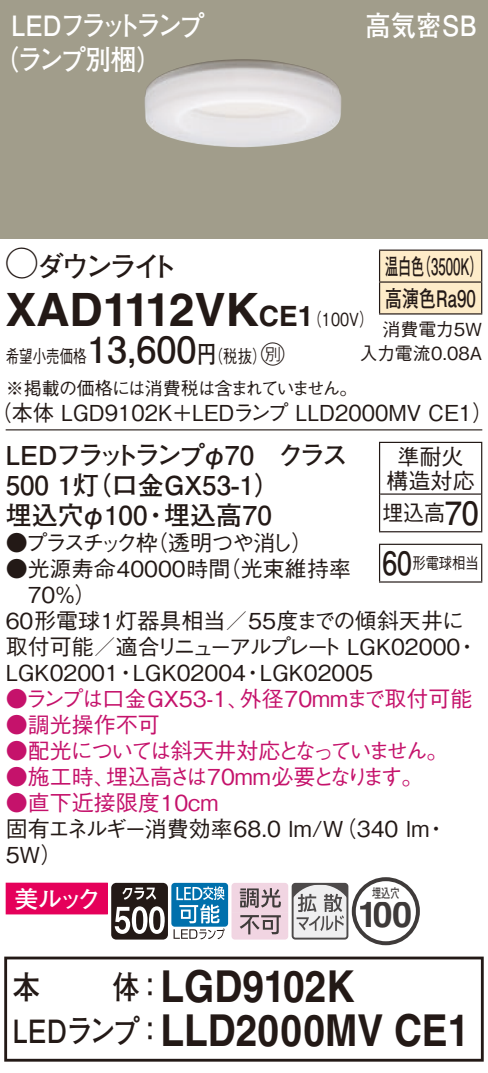
<style>
.page{position:relative;width:488px;height:1073px;background:#fff}
.page>*{position:absolute;margin:0;border:0;box-sizing:border-box;transform-origin:0 0}
.t1{font:700 46px "Helvetica LT Std";color:#231916}
.t2{font:700 44px/44px "Helvetica LT Std";color:#231916;text-align:center;scale:.88 1}
.t3{font:700 36px "Helvetica LT Std";color:#3e3a39}
.t4{font:700 32px "Futo Go B101 Pro";color:#231916;scale:.85 1}
.t5{font:700 28px/34px "Futo Go B101 Pro";letter-spacing:-.12em;color:#fff;scale:.9 1}
.t6{font:700 28px "Futo Go B101 Pro";letter-spacing:-.15em;color:#231916}
.t7{font:700 28px "Futo Go B101 Pro";letter-spacing:-.06em;color:#fff;scale:.9 1}
.t8{font:700 26px/30px "Futo Go B101 Pro";color:#231916}
.t9{font:24px "Futo Go B101 Pro Bold 90 pv RKSJ H";color:#fff}
.t10{font:700 22.8px/32px "Futo Go B101 Pro";color:#231916;scale:.58 1}
.t11{font:500 22px/26px "Gothic BBB Pro";color:#231916}
.t12{font:500 22px "Gothic BBB Pro";color:#c5126b}
.t13{font:500 22px "Gothic BBB Pro";color:#231916;scale:.96 1}
.t14{font:500 22px "Gothic BBB Pro";letter-spacing:-.11em;color:#c5126b}
.t15{font:500 22px "Gothic BBB Pro";letter-spacing:-.105em;color:#231916}
.t16{font:500 22px "Gothic BBB Pro";color:#231916;scale:.95 1}
.t17{font:500 18px/31.6px "Gothic BBB Pro";letter-spacing:-.035em;color:#231916;scale:.75 1}
.t18{font:500 18px/24px "Gothic BBB Pro";color:#231916;text-align:right}
.t19{font:500 16px "Gothic BBB Pro";color:#231916;scale:.83 1}
.t20{font:13.2px "Futo Go B101 Pro Bold 90 pv RKSJ H";color:#3f3b3a;scale:.7 1}
.s1{font-family:"Ford Classification 1";font-weight:400;font-size:32px}
.s2{font-size:28px}
.s3{font-family:"Gothic BBB Pro";font-weight:500;font-size:18px}
.s4{font-family:"Futo Go B101 Pro";font-weight:700;font-size:36px}
.s5{font-family:"Futo Go B101 Pro";font-weight:700;font-size:24px}
.s6{font-family:"Ford Classification 1";font-weight:400;font-size:24px}
.s7{font-family:"Futo Go B101 Pro";font-weight:700;font-size:32px}
.s8{color:#251b18}
.s9{font-family:"Futo Go B101 Pro";font-size:32px}
</style>
<div class="page">
<div style="left:0;top:0;width:488px;height:238px;background:#a19d8b"></div>
<img style="left:144px;top:59px;width:197px;height:88px">
<div style="left:380px;top:251px;width:101px;height:62px;background:#feecc9"></div>
<hr style="left:379px;top:249px;width:103px;height:2px;background:#231916">
<hr style="left:379px;top:251px;width:1px;height:30px;background:#231916">
<hr style="left:481px;top:251px;width:1px;height:30px;background:#231916">
<hr style="left:379px;top:281px;width:103px;height:2px;background:#231916">
<hr style="left:379px;top:283px;width:1px;height:30px;background:#231916">
<hr style="left:481px;top:283px;width:1px;height:30px;background:#231916">
<hr style="left:379px;top:313px;width:103px;height:1px;background:#231916">
<hr style="left:6px;top:429px;width:476px;height:1px;background:#231916">
<hr style="left:379px;top:443px;width:1px;height:51px;background:#231916">
<hr style="left:379px;top:494px;width:1px;height:37px;background:#231916">
<hr style="left:379px;top:442px;width:103px;height:1px;background:#231916">
<hr style="left:380px;top:493px;width:101px;height:2px;background:#231916">
<hr style="left:481px;top:443px;width:1px;height:51px;background:#231916">
<hr style="left:481px;top:494px;width:1px;height:37px;background:#231916">
<hr style="left:379px;top:531px;width:103px;height:1px;background:#231916">
<hr style="left:379px;top:545px;width:1px;height:36px;background:#231916">
<hr style="left:379px;top:543px;width:103px;height:2px;background:#231916">
<hr style="left:481px;top:545px;width:1px;height:36px;background:#231916">
<hr style="left:379px;top:581px;width:103px;height:1px;background:#231916">
<div style="left:171px;top:882px;width:57px;height:44px;background:#0070ac;border-radius:3px"></div>
<svg style="left:6px;top:882px;width:218px;height:57px"></svg>
<svg style="left:231px;top:877px;width:189px;height:68px"></svg>
<div style="left:4px;top:956px;width:479px;height:105px;border:3px solid #231916"></div>
<p class="t5" style="left:-7px;top:5px;width:236px;text-indent:18px">LEDフラットランプ（ランプ別梱）</p>
<p class="t7" style="left:365px;top:3px;width:125px">高気密SB</p>
<p class="t6" style="left:6px;top:244px;width:174px"><span class="s1">A</span>ダウンライト</p>
<h1 class="t1" style="left:6px;top:281px;width:369px">XAD1112VK<span class="s2">CE1</span><span class="s3">（100V）</span></h1>
<p class="t17" style="left:6px;top:338px;width:470px">希望小売価格<span class="s4">13,600</span><span class="s5">円</span>（税抜）<span class="s6">C<br></span>※掲載の価格には消費税は含まれていません。</p>
<p class="t13" style="left:-9px;top:395px;width:525px">（本体 LGD9102K＋LEDランプ LLD2000MV CE1）</p>
<p class="t10" style="left:385px;top:247px;width:170px">温白色（3500K）高演色Ra90</p>
<p class="t18" style="left:359px;top:315px;width:124px">消費電力5W<br>入力電流0.08A</p>
<p class="t8" style="left:6px;top:436px;width:343px">LEDフラットランプφ70　クラス<br>500 1灯（口金GX53-1）<br>埋込穴φ100・埋込高70</p>
<p class="t15" style="left:6px;top:525px;width:309px">●プラスチック枠（透明つや消し）</p>
<p class="t11" style="left:6px;top:553px;width:347px">●光源寿命40000時間（光束維持率</p>
<p class="t11" style="left:28px;top:579px;width:70px">70％）</p>
<p class="t11" style="left:6px;top:605px;width:460px">60形電球1灯器具相当／55度までの傾斜天井に</p>
<p class="t11" style="left:6px;top:631px;width:474px">取付可能／適合リニューアルプレート LGK02000・</p>
<p class="t11" style="left:6px;top:657px;width:369px">LGK02001・LGK02004・LGK02005</p>
<p class="t12" style="left:6px;top:681px;width:468px">●ランプは口金GX53-1、外径70mmまで取付可能</p>
<p class="t12" style="left:6px;top:707px;width:156px">●調光操作不可</p>
<p class="t14" style="left:6px;top:733px;width:444px">●配光については斜天井対応となっていません。</p>
<p class="t12" style="left:6px;top:759px;width:419px">●施工時、埋込高さは70mm必要となります。</p>
<p class="t12" style="left:6px;top:785px;width:214px">●直下近接限度10cm</p>
<p class="t11" style="left:6px;top:813px;width:443px">固有エネルギー消費効率68.0 lm/W（340 lm・<br>5W）</p>
<p class="t11" style="left:386px;top:441px;width:89px;line-height:24px;text-align:center">準耐火構造対応</p>
<p class="t16" style="left:382px;top:495px;width:103px">埋込高<span class="s7">70</span></p>
<p class="t19" style="left:382px;top:550px;width:118px"><span class="s7">60</span>形電球相当</p>
<p class="t9" style="left:14px;top:879px;width:88px">美ルック</p>
<p class="t20" style="left:372px;top:882px;width:41px">埋込穴</p>
<h3 class="t3" style="left:357px;top:892px;width:56px"><span class="s8">1</span>00</h3>
<h2 class="t2" style="left:13px;top:963px;width:520px"><span class="s9">体：</span>LGD9102K<br><span class="s9">LEDランプ：</span>LLD2000MV CE1</h2>
<h3 class="t4" style="left:13px;top:961px;width:34px">本</h3>
</div>
